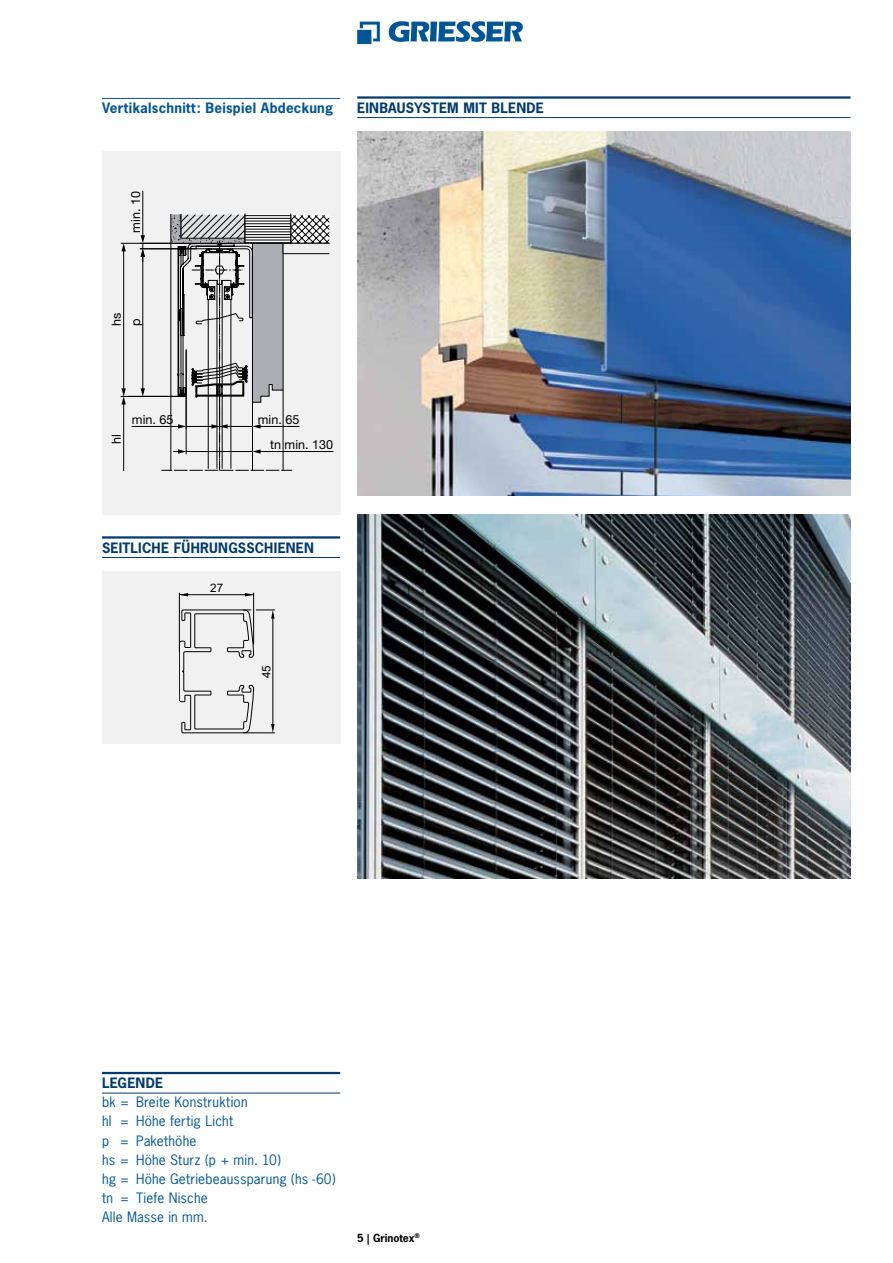
<style>
.page{position:relative;width:893px;height:1263px;background:#fff}
.page>*{position:absolute;margin:0;border:0;box-sizing:border-box;transform-origin:0 0}
.t1{font:13.5px/19.2px "News Gothic";letter-spacing:.015em;color:#005596}
.t2{font:700 13.5px "News Gothic";letter-spacing:.015em;color:#003a6d}
.t3{font:700 13.5px "News Gothic";letter-spacing:.02em;color:#005596}
.t4{font:12.6px/19.2px "Helvetica Neue";color:#000}
.t5{font:11.7px "Arial";color:#000}
.t6{font:700 10.5px "News Gothic";color:#000}
</style>
<div class="page">
<svg style="left:357px;top:22px;width:23px;height:22px"></svg>
<svg style="left:389px;top:21px;width:134px;height:21px"></svg>
<img style="left:357px;top:132px;width:493px;height:363px">
<div style="left:102px;top:151px;width:238px;height:363px;background:#f1f1f2"></div>
<svg style="left:141px;top:388px;width:4px;height:8px"></svg>
<hr style="left:143px;top:257px;width:1px;height:132px;background:#000">
<hr style="left:121px;top:243px;width:78px;height:1px;background:#000">
<svg style="left:121px;top:243px;width:5px;height:8px"></svg>
<hr style="left:123px;top:251px;width:1px;height:138px;background:#000">
<hr style="left:140px;top:249px;width:56px;height:1px;background:#000">
<svg style="left:141px;top:235px;width:4px;height:27px"></svg>
<hr style="left:143px;top:191px;width:1px;height:44px;background:#000">
<hr style="left:121px;top:396px;width:57px;height:1px;background:#000">
<svg style="left:121px;top:388px;width:5px;height:16px"></svg>
<hr style="left:123px;top:404px;width:1px;height:67px;background:#000">
<hr style="left:132px;top:426px;width:46px;height:1px;background:#000">
<hr style="left:260px;top:451px;width:73px;height:1px;background:#000">
<svg style="left:161px;top:214px;width:168px;height:256px"></svg>
<img style="left:357px;top:514px;width:493px;height:364px">
<div style="left:102px;top:572px;width:238px;height:172px;background:#f1f1f2"></div>
<hr style="left:179px;top:593px;width:1px;height:59px;background:#000">
<hr style="left:253px;top:593px;width:1px;height:51px;background:#000">
<hr style="left:179px;top:594px;width:75px;height:1px;background:#000">
<svg style="left:179px;top:593px;width:9px;height:3px"></svg>
<svg style="left:245px;top:593px;width:9px;height:3px"></svg>
<svg style="left:179px;top:609px;width:96px;height:124px"></svg>
<hr style="left:102px;top:1072px;width:238px;height:2px;background:#003a6d">
<hr style="left:102px;top:1093px;width:238px;height:1px;background:#003a6d">
<hr style="left:357px;top:96px;width:493px;height:3px;background:#003a6d">
<hr style="left:357px;top:117px;width:493px;height:1px;background:#003a6d">
<hr style="left:102px;top:98px;width:238px;height:1px;background:#005596">
<hr style="left:102px;top:536px;width:238px;height:3px;background:#003a6d">
<hr style="left:102px;top:557px;width:238px;height:1px;background:#003a6d">
<p class="t3" style="left:102px;top:99px;width:233px">VERTIKALSCHNITT: BEISPIEL ABDECKUNG</p>
<p class="t2" style="left:357px;top:99px;width:179px">EINBAUSYSTEM MIT BLENDE</p>
<p class="t4" style="left:126px;top:233px;width:43px;rotate:-90deg">min. 10</p>
<p class="t4" style="left:107px;top:326px;width:15px;rotate:-90deg">hs p</p>
<p class="t4" style="left:107px;top:444px;width:11px;rotate:-90deg">hl</p>
<p class="t4" style="left:132px;top:409px;width:43px">min. 65</p>
<p class="t4" style="left:258px;top:409px;width:43px">min. 65</p>
<p class="t4" style="left:270px;top:434px;width:65px">tn min. 130</p>
<p class="t2" style="left:102px;top:539px;width:8px">SEITLI</p>
<p class="t2" style="left:142px;top:539px;width:173px">CHE FÜHRUNGSSCHIENEN</p>
<p class="t5" style="left:210px;top:580px;width:14px">27</p>
<p class="t5" style="left:259px;top:678px;width:14px;rotate:-90deg">45</p>
<p class="t2" style="left:102px;top:1074px;width:17px">LEGE</p>
<p class="t2" style="left:136px;top:1074px;width:20px">NDE</p>
<p class="t1" style="left:102px;top:1092px;width:235px">bk = Breite Konstruktion<br>hl = Höhe fertig Licht<br>p = Pakethöhe<br>hs = Höhe Sturz (p + min. 10)<br>hg = Höhe Getriebeaussparung (hs -60) tn = Tiefe Nische<br>Alle Masse in mm.</p>
<p class="t6" style="left:357px;top:1231px;width:64px">5 | GRINOTEX<sup>®</sup></p>
</div>
